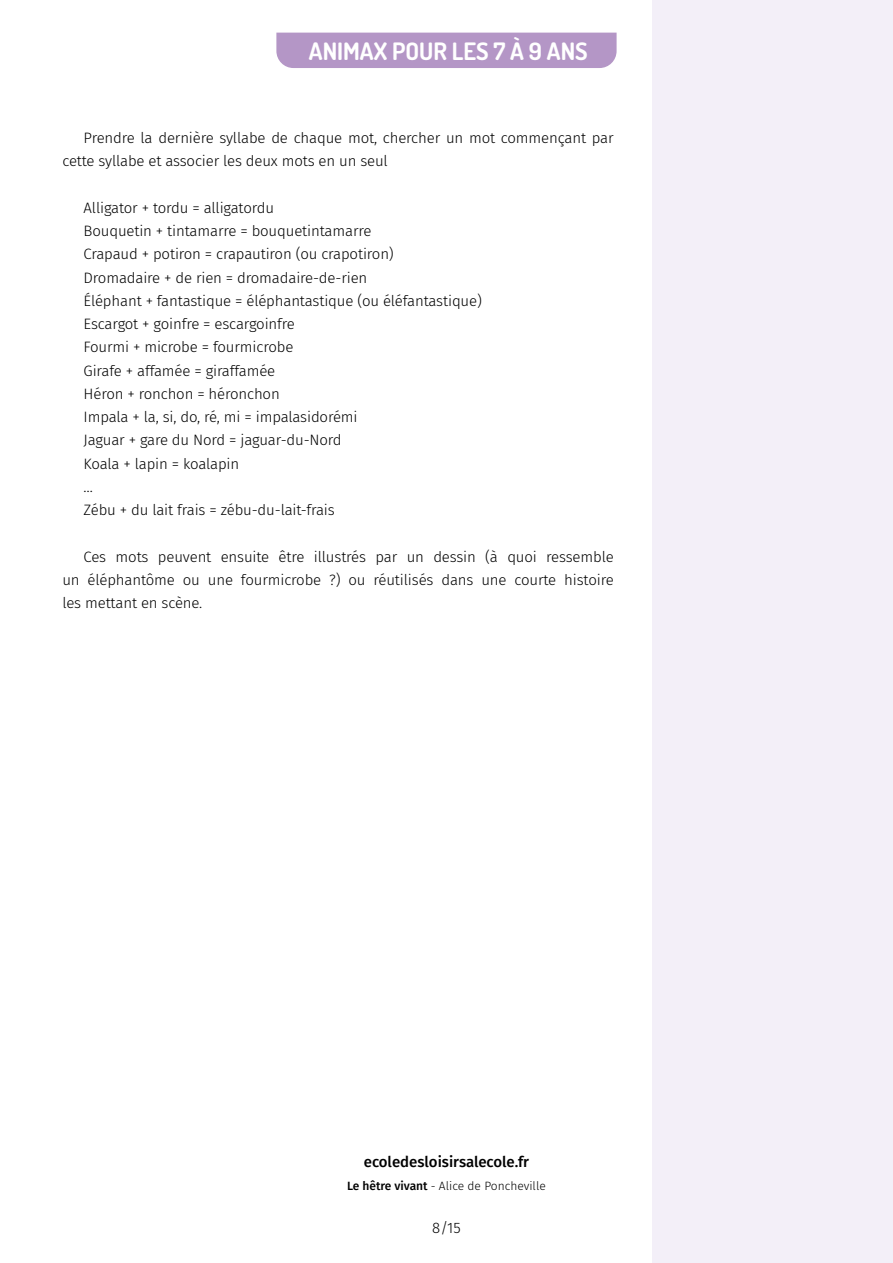
<style>
.page{position:relative;width:893px;height:1263px;background:#fff}
.page>*{position:absolute;margin:0;border:0;box-sizing:border-box;transform-origin:0 0}
.t1{font:700 24px "Dosis";color:#fff}
.t2{font:300 15px/23.2px "Fira Sans";letter-spacing:-.01em;color:#000}
.t3{font:500 15px "Fira Sans";color:#000}
.t4{font:300 12px "Fira Sans";color:#000}
.s1{font-weight:500}
</style>
<div class="page">
<div style="left:652px;top:0;width:241px;height:1263px;background:#f3eff8"></div>
<div style="left:276px;top:33px;width:341px;height:35px;background:#b496c6"></div>
<h1 class="t1" style="left:309px;top:35px;width:280px">ANIMAX POUR LES 7 À 9 ANS</h1>
<p class="t2" style="left:62px;top:126px;width:553px;text-indent:21px">Prendre la dernière syllabe de chaque mot, chercher un mot commençant par cette syllabe et associer les deux mots en un seul</p>
<p class="t2" style="left:84px;top:196px;width:400px">Alligator + tordu = alligatordu<br>Bouquetin + tintamarre = bouquetintamarre<br>Crapaud + potiron = crapautiron (ou crapotiron)<br>Dromadaire + de rien = dromadaire-de-rien<br>Éléphant + fantastique = éléphantastique (ou éléfantastique)<br>Escargot + goinfre = escargoinfre<br>Fourmi + microbe = fourmicrobe<br>Girafe + affamée = giraffamée<br>Héron + ronchon = héronchon<br>Impala + la, si, do, ré, mi = impalasidorémi<br>Jaguar + gare du Nord = jaguar-du-Nord<br>Koala + lapin = koalapin<br>…<br>Zébu + du lait frais = zébu-du-lait-frais</p>
<p class="t2" style="left:62px;top:545px;width:553px;text-align:justify;text-indent:21px">Ces mots peuvent ensuite être illustrés par un dessin (à quoi ressemble un éléphantôme ou une fourmicrobe ?) ou réutilisés dans une courte histoire les mettant en scène.</p>
<p class="t3" style="left:364px;top:1150px;width:167px">ecoledesloisirsalecole.fr</p>
<p class="t4" style="left:347px;top:1177px;width:200px"><span class="s1">Le hêtre vivant</span> - Alice de Poncheville</p>
<p class="t2" style="left:432px;top:1216px;width:30px">8/15</p>
</div>
